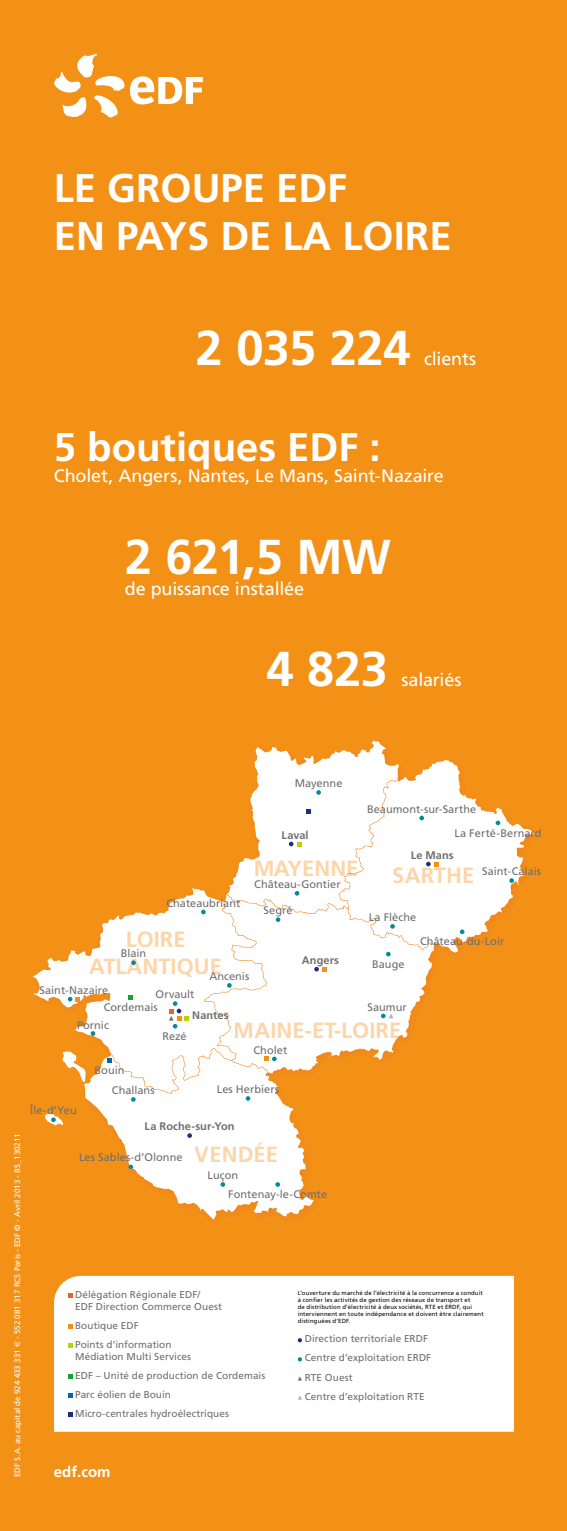
<style>
.page{position:relative;width:567px;height:1531px;background:#f39117}
.page>*{position:absolute;margin:0;border:0;box-sizing:border-box;transform-origin:0 0}
.t1{font:700 48.9px "Frutiger";letter-spacing:-.015em;color:#fff}
.t2{font:700 40px/48px "Frutiger";color:#fff}
.t3{font:700 22px/26.4px "Frutiger";color:#fcd5a9;text-align:center}
.t4{font:18px "Frutiger";letter-spacing:-.01em;color:#fff}
.t5{font:700 15px "Frutiger";color:#fff}
.t6{font:11px/17.7px "Frutiger";color:#6f6f6f}
.t7{font:700 11px "Frutiger";letter-spacing:.005em;color:#6f6f6f}
.t8{font:10px/19.1px "Frutiger";color:#6f6f6f}
.t9{font:8px "Frutiger";color:#fff}
.t10{font:6px/7.2px "Frutiger";letter-spacing:.02em;color:#000}
.s1{font-family:"Euro Sans"}
</style>
<div class="page">
<svg style="left:54px;top:54px;width:149px;height:64px"></svg>
<svg style="left:399px;top:760px;width:135px;height:193px;fill:#fff"></svg>
<svg style="left:267px;top:895px;width:167px;height:171px;background:#fceddb"></svg>
<svg style="left:85px;top:1048px;width:229px;height:172px;fill:#fff"></svg>
<svg style="left:33px;top:888px;width:234px;height:205px;fill:#fff"></svg>
<div style="left:54px;top:1276px;width:460px;height:155px;background:#fff"></div>
<svg style="left:68px;top:1293px;width:4px;height:4px"></svg>
<svg style="left:68px;top:1324px;width:4px;height:4px"></svg>
<svg style="left:68px;top:1343px;width:4px;height:4px"></svg>
<svg style="left:68px;top:1374px;width:4px;height:5px"></svg>
<svg style="left:68px;top:1393px;width:4px;height:5px"></svg>
<svg style="left:68px;top:1412px;width:4px;height:5px"></svg>
<svg style="left:298px;top:1338px;width:4px;height:4px"></svg>
<svg style="left:298px;top:1357px;width:4px;height:4px"></svg>
<svg style="left:298px;top:1376px;width:4px;height:4px"></svg>
<svg style="left:298px;top:1395px;width:4px;height:4px"></svg>
<svg style="left:63px;top:1051px;width:23px;height:31px"></svg>
<svg style="left:381px;top:1013px;width:12px;height:5px"></svg>
<svg style="left:169px;top:1001px;width:20px;height:27px"></svg>
<svg style="left:128px;top:995px;width:5px;height:5px"></svg>
<svg style="left:91px;top:1031px;width:4px;height:5px"></svg>
<svg style="left:107px;top:1058px;width:5px;height:4px"></svg>
<svg style="left:131px;top:1097px;width:5px;height:5px"></svg>
<svg style="left:45px;top:1113px;width:18px;height:12px"></svg>
<svg style="left:131px;top:960px;width:5px;height:5px"></svg>
<svg style="left:227px;top:983px;width:5px;height:5px"></svg>
<svg style="left:68px;top:997px;width:12px;height:4px"></svg>
<svg style="left:314px;top:967px;width:13px;height:4px"></svg>
<svg style="left:386px;top:952px;width:5px;height:4px"></svg>
<svg style="left:264px;top:1056px;width:13px;height:5px"></svg>
<svg style="left:201px;top:910px;width:5px;height:4px"></svg>
<svg style="left:227px;top:740px;width:172px;height:189px"></svg>
<svg style="left:460px;top:929px;width:4px;height:5px"></svg>
<svg style="left:426px;top:862px;width:12px;height:4px"></svg>
<svg style="left:275px;top:1182px;width:5px;height:5px"></svg>
<svg style="left:221px;top:1182px;width:4px;height:5px"></svg>
<svg style="left:187px;top:1133px;width:5px;height:5px"></svg>
<svg style="left:246px;top:1096px;width:4px;height:5px"></svg>
<svg style="left:128px;top:1164px;width:5px;height:5px"></svg>
<svg style="left:419px;top:816px;width:5px;height:4px"></svg>
<svg style="left:496px;top:820px;width:4px;height:5px"></svg>
<svg style="left:509px;top:878px;width:5px;height:5px"></svg>
<h2 class="t2" style="left:54px;top:164px;width:399px">LE GROUPE EDF<br>EN PAYS DE LA LOIRE</h2>
<h1 class="t1" style="left:196px;top:319px;width:217px">2 035 224</h1>
<h3 class="t4" style="left:424px;top:348px;width:54px">clients</h3>
<h2 class="t2" style="left:54px;top:423px;width:328px">5 boutiques EDF :</h2>
<h3 class="t4" style="left:54px;top:465px;width:392px">Cholet, Angers, Nantes, Le Mans, Saint-Nazaire</h3>
<h1 class="t1" style="left:125px;top:528px;width:268px">2 621,5 MW</h1>
<h3 class="t4" style="left:125px;top:578px;width:181px">de puissance installée</h3>
<h1 class="t1" style="left:266px;top:641px;width:123px">4 823</h1>
<h3 class="t4" style="left:401px;top:669px;width:61px">salariés</h3>
<p class="t9" style="left:13px;top:1477px;width:345px;rotate:-90deg">EDF S.A. au capital de 924 433 331 <span class="s1">e</span> - 552 081 317 RCS Paris - EDF © - Avril 2013 - BS_130211</p>
<p class="t6" style="left:295px;top:774px;width:49px">Mayenne</p>
<p class="t7" style="left:282px;top:828px;width:28px">Laval</p>
<p class="t6" style="left:166px;top:894px;width:76px">Chateaubriant</p>
<h3 class="t3" style="left:253px;top:855px;width:107px">Mayenne</h3>
<p class="t6" style="left:254px;top:875px;width:88px">Château-Gontier</p>
<p class="t6" style="left:264px;top:901px;width:30px">Segré</p>
<h3 class="t3" style="left:89px;top:926px;width:134px">Loire<br>Atlantique</h3>
<p class="t6" style="left:121px;top:944px;width:27px">Blain</p>
<p class="t6" style="left:209px;top:967px;width:41px">Ancenis</p>
<p class="t7" style="left:302px;top:953px;width:39px">Angers</p>
<p class="t6" style="left:454px;top:797px;width:89px;line-height:24px;text-indent:-87px">Beaumont-sur-Sarthe<br>La Ferté-Bernard</p>
<p class="t6" style="left:482px;top:862px;width:61px">Saint-Calais</p>
<p class="t7" style="left:411px;top:848px;width:45px">Le Mans</p>
<h3 class="t3" style="left:393px;top:862px;width:83px">Sarthe</h3>
<p class="t6" style="left:369px;top:908px;width:49px">La Flèche</p>
<p class="t6" style="left:372px;top:955px;width:34px">Bauge</p>
<p class="t6" style="left:420px;top:933px;width:86px">Château-du-Loir</p>
<p class="t6" style="left:40px;top:981px;width:70px">Saint-Nazaire</p>
<p class="t6" style="left:156px;top:986px;width:40px">Orvault</p>
<p class="t6" style="left:162px;top:1027px;width:26px">Rezé</p>
<p class="t6" style="left:367px;top:998px;width:41px">Saumur</p>
<p class="t6" style="left:77px;top:999px;width:82px;text-indent:27px">Cordemais<br>Pornic</p>
<p class="t6" style="left:112px;top:1060px;width:44px;line-height:20px;text-indent:-17px">Bouin<br>Challans</p>
<p class="t7" style="left:192px;top:1009px;width:38px">Nantes</p>
<h3 class="t3" style="left:234px;top:1017px;width:169px">Maine-et-Loire</h3>
<p class="t6" style="left:254px;top:1041px;width:35px">Cholet</p>
<p class="t6" style="left:217px;top:1080px;width:64px">Les Herbiers</p>
<p class="t6" style="left:30px;top:1101px;width:48px">Île-d’Yeu</p>
<p class="t7" style="left:145px;top:1120px;width:92px">La Roche-sur-Yon</p>
<p class="t6" style="left:79px;top:1149px;width:105px">Les Sables-d’Olonne</p>
<h3 class="t3" style="left:195px;top:1141px;width:85px">Vendée</h3>
<p class="t6" style="left:208px;top:1166px;width:32px">Luçon</p>
<p class="t6" style="left:228px;top:1185px;width:101px">Fontenay-le-Comte</p>
<p class="t8" style="left:75px;top:1288px;width:148px;line-height:12px">Délégation Régionale EDF/<br>EDF Direction Commerce Ouest</p>
<p class="t8" style="left:75px;top:1315px;width:98px">Boutique EDF<br>Points d’information</p>
<p class="t8" style="left:75px;top:1346px;width:192px">Médiation Multi Services<br>EDF – Unité de production de Cordemais<br>Parc éolien de Bouin<br>Micro-centrales hydroélectriques</p>
<h3 class="t5" style="left:54px;top:1463px;width:58px">edf.com</h3>
<p class="t10" style="left:298px;top:1289px;width:187px">L’ouverture du marché de l’électricité à la concurrence a conduit à confier les activités de gestion des réseaux de transport et<br>de distribution d’électricité à deux sociétés, RTE et ERDF, qui interviennent en toute indépendance et doivent être clairement distinguées d’EDF.</p>
<p class="t8" style="left:305px;top:1329px;width:128px">Direction territoriale ERDF<br>Centre d’exploitation ERDF<br>RTE Ouest<br>Centre d’exploitation RTE</p>
</div>
